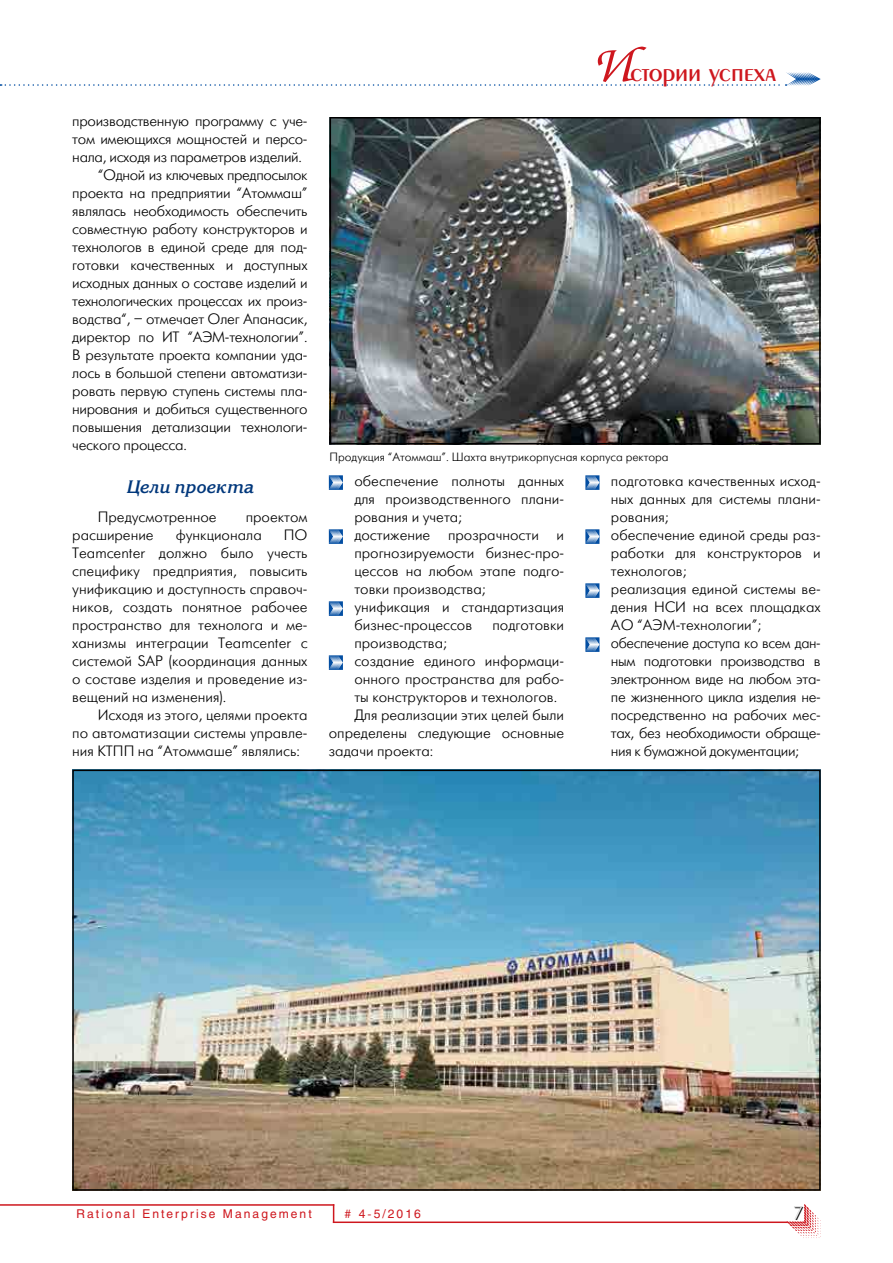
<style>
.page{position:relative;width:893px;height:1263px;background:#fff}
.page>*{position:absolute;margin:0;border:0;box-sizing:border-box;transform-origin:0 0}
.t1{font:27px "Penta Demi";color:#ce171e}
.t2{font:italic 700 18px "Korinna C";color:#00377b}
.t3{font:18px "Futuris Shadow C";color:#000}
.t4{font:15px/18px "Futuris Light C";letter-spacing:-.01em;color:#000;text-align:justify}
.t5{font:12px "Futuris Light C";color:#000}
.t6{font:12px "Helios";letter-spacing:.17em;color:#ce171e}
.s1{font-family:"Zapf Chancery C";font-size:54px}
</style>
<div class="page">
<svg style="left:787px;top:1204px;width:34px;height:34px"></svg>
<hr style="left:0;top:1204px;width:334px;height:2px;background:#ce171e">
<svg style="left:333px;top:1206px;width:1px;height:15px"></svg>
<hr style="left:333px;top:1221px;width:455px;height:2px;background:#ce171e">
<svg style="left:0;top:72px;width:821px;height:14px"></svg>
<svg style="left:329px;top:475px;width:14px;height:15px"></svg>
<svg style="left:329px;top:529px;width:14px;height:15px"></svg>
<svg style="left:329px;top:601px;width:14px;height:15px"></svg>
<svg style="left:329px;top:655px;width:14px;height:15px"></svg>
<svg style="left:585px;top:475px;width:14px;height:15px"></svg>
<svg style="left:585px;top:529px;width:14px;height:15px"></svg>
<svg style="left:585px;top:583px;width:14px;height:15px"></svg>
<svg style="left:585px;top:637px;width:14px;height:15px"></svg>
<img style="left:75px;top:773px;width:743px;height:415px">
<div style="left:72px;top:770px;width:749px;height:421px;border:2px solid #000"></div>
<img style="left:333px;top:120px;width:485px;height:321px">
<div style="left:330px;top:117px;width:491px;height:327px;border:2px solid #000"></div>
<p class="t4" style="left:72px;top:112px;width:237px">производственную программу с уче-</p>
<p class="t4" style="left:72px;top:130px;width:237px">том имеющихся мощностей и персо-</p>
<p class="t4" style="left:72px;top:148px;width:231px">нала, исходя из параметров изделий.</p>
<p class="t4" style="left:98px;top:166px;width:211px">“Одной из ключевых предпосылок</p>
<p class="t4" style="left:72px;top:184px;width:237px">проекта на предприятии “Атоммаш”</p>
<p class="t4" style="left:72px;top:202px;width:237px">являлась необходимость обеспечить</p>
<p class="t4" style="left:72px;top:220px;width:237px">совместную работу конструкторов и</p>
<p class="t4" style="left:72px;top:238px;width:237px">технологов в единой среде для под-</p>
<p class="t4" style="left:72px;top:256px;width:237px">готовки качественных и доступных</p>
<p class="t4" style="left:72px;top:274px;width:237px">исходных данных о составе изделий и</p>
<p class="t4" style="left:72px;top:292px;width:237px">технологических процессах их произ-</p>
<p class="t4" style="left:72px;top:310px;width:237px">водства“, – отмечает Олег Апанасик,</p>
<p class="t4" style="left:72px;top:328px;width:237px">директор по ИТ “АЭМ-технологии”.</p>
<p class="t4" style="left:72px;top:346px;width:237px">В результате проекта компании уда-</p>
<p class="t4" style="left:72px;top:364px;width:237px">лось в большой степени автоматизи-</p>
<p class="t4" style="left:72px;top:382px;width:237px">ровать первую ступень системы пла-</p>
<p class="t4" style="left:72px;top:400px;width:237px">нирования и добиться существенного</p>
<p class="t4" style="left:72px;top:418px;width:237px">повышения детализации технологи-</p>
<p class="t4" style="left:72px;top:436px;width:116px">ческого процесса.</p>
<p class="t2" style="left:126px;top:477px;width:129px">Цели проекта</p>
<p class="t4" style="left:98px;top:508px;width:120px">Предусмотренное</p>
<p class="t4" style="left:246px;top:508px;width:63px">проектом</p>
<p class="t4" style="left:72px;top:526px;width:83px">расширение</p>
<p class="t4" style="left:176px;top:526px;width:88px">функционала</p>
<p class="t4" style="left:72px;top:526px;width:237px;text-indent:212px">ПО Teamcenter должно было учесть специфику предприятия, повысить унификацию и доступность справоч&shy;ников, создать понятное рабочее пространство для технолога и ме&shy;ханизмы интеграции Teamcenter с системой SAP (координация данных о составе изделия и проведение из&shy;вещений на изменения).</p>
<p class="t4" style="left:72px;top:706px;width:237px;text-indent:26px">Исходя из этого, целями проекта по автоматизации системы управле&shy;ния КТПП на “Атоммаше” являлись:</p>
<h1 class="t1" style="left:591px;top:59px;width:186px"><span class="s1">И</span>стории успеха</h1>
<p class="t5" style="left:330px;top:450px;width:341px">Продукция “Атоммаш”. Шахта внутрикорпусная корпуса ректора</p>
<p class="t4" style="left:354px;top:472px;width:211px;text-align:left">обеспечение полноты данных для производственного плани&shy;рования и учета;<br>достижение прозрачности и прогнозируемости бизнес-про&shy;цессов на любом этапе подго&shy;товки производства; унификация и стандартизация бизнес-процессов</p>
<p class="t4" style="left:492px;top:616px;width:73px">подготовки</p>
<p class="t4" style="left:354px;top:634px;width:94px">производства;</p>
<p class="t4" style="left:354px;top:652px;width:211px">создание единого информаци-</p>
<p class="t4" style="left:354px;top:670px;width:211px">онного пространства для рабо-</p>
<p class="t4" style="left:354px;top:688px;width:204px">ты конструкторов и технологов.</p>
<p class="t4" style="left:354px;top:706px;width:211px">Для реализации этих целей были</p>
<p class="t4" style="left:329px;top:724px;width:237px">определены следующие основные</p>
<p class="t4" style="left:329px;top:742px;width:106px">задачи проекта:</p>
<p class="t4" style="left:611px;top:472px;width:211px;text-align:left">подготовка качественных исход&shy;ных данных для системы плани&shy;рования;<br>обеспечение единой среды раз&shy;работки для конструкторов и технологов;<br>реализация единой системы ве&shy;дения НСИ на всех площадках<br>АО “АЭМ-технологии”; обеспечение доступа ко всем дан&shy;ным подготовки производства в электронном виде на любом эта&shy;пе жизненного цикла изделия не&shy;посредственно на рабочих мес&shy;тах, без необходимости обраще&shy;ния к бумажной документации;</p>
<p class="t6" style="left:77px;top:1207px;width:237px">Rational Enterprise Management</p>
<p class="t6" style="left:345px;top:1207px;width:78px"># 4-5/2016</p>
<p class="t3" style="left:794px;top:1204px;width:11px">7</p>
</div>
